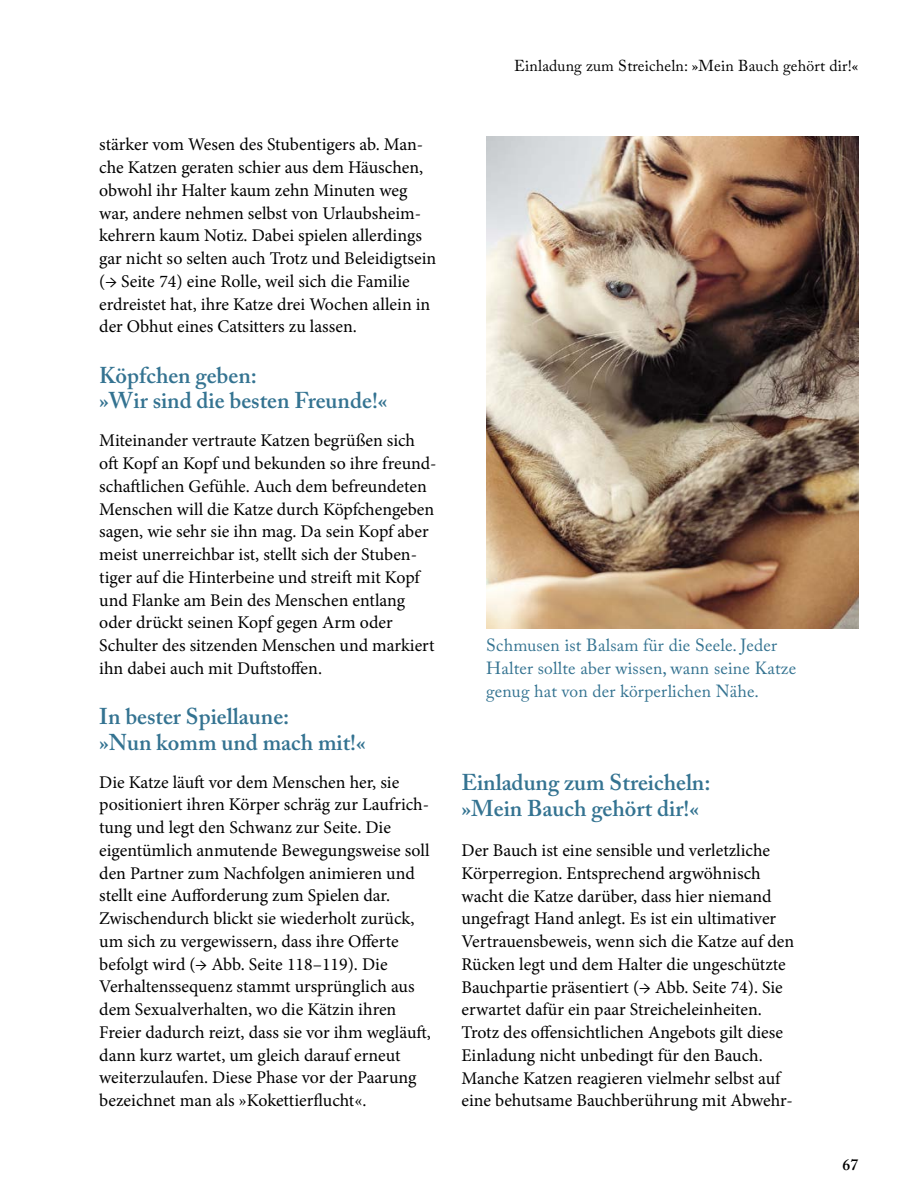
<style>
.page{position:relative;width:918px;height:1201px;background:#fff}
.page>*{position:absolute;margin:0;border:0;box-sizing:border-box;transform-origin:0 0}
.t1{font:600 22.75px/25.4px "Adobe Caslon Pro";color:#347391}
.t2{font:17.85px/22.8px "Minion Pro";color:#000}
.t3{font:17.5px/22.8px "Adobe Caslon Pro";letter-spacing:.01em;color:#347391}
.t4{font:15.75px "Adobe Caslon Pro";letter-spacing:.01em;color:#000}
.t5{font:600 15.75px "Adobe Caslon Pro";color:#000}
</style>
<div class="page">
<img style="left:486px;top:136px;width:372px;height:492px">
<p class="t4" style="left:514px;top:60px;width:346px">Einladung zum Streicheln: »Mein Bauch gehört dir!«</p>
<p class="t2" style="left:99px;top:134px;width:339px">stärker vom Wesen des Stubentigers ab. Man&shy;che Katzen geraten schier aus dem Häuschen, obwohl ihr Halter kaum zehn Minuten weg war, andere nehmen selbst von Urlaubsheim&shy;kehrern kaum Notiz. Dabei spielen allerdings gar nicht so selten auch Trotz und Beleidigtsein (→ Seite 74) eine Rolle, weil sich die Familie erdreistet hat, ihre Katze drei Wochen allein in der Obhut eines Catsitters zu lassen.</p>
<p class="t1" style="left:99px;top:365px;width:290px">Köpfchen geben:<br>»Wir sind die besten Freunde!«</p>
<p class="t2" style="left:99px;top:431px;width:339px">Miteinander vertraute Katzen begrüßen sich oft Kopf an Kopf und bekunden so ihre freund&shy;schaftlichen Gefühle. Auch dem befreundeten Menschen will die Katze durch Köpfchengeben sagen, wie sehr sie ihn mag. Da sein Kopf aber meist unerreichbar ist, stellt sich der Stuben&shy;tiger auf die Hinterbeine und streift mit Kopf und Flanke am Bein des Menschen entlang oder drückt seinen Kopf gegen Arm oder Schulter des sitzenden Menschen und markiert ihn dabei auch mit Duftstoffen.</p>
<p class="t1" style="left:99px;top:706px;width:268px">In bester Spiellaune:<br>»Nun komm und mach mit!«</p>
<p class="t2" style="left:99px;top:772px;width:333px">Die Katze läuft vor dem Menschen her, sie positioniert ihren Körper schräg zur Laufrich&shy;tung und legt den Schwanz zur Seite. Die eigentümlich anmutende Bewegungsweise soll den Partner zum Nachfolgen animieren und stellt eine Aufforderung zum Spielen dar.<br>Zwischendurch blickt sie wiederholt zurück, um sich zu vergewissern, dass ihre Offerte befolgt wird (→ Abb. Seite 118–119). Die Verhaltenssequenz stammt ursprünglich aus dem Sexualverhalten, wo die Kätzin ihren Freier dadurch reizt, dass sie vor ihm wegläuft, dann kurz wartet, um gleich darauf erneut weiterzulaufen. Diese Phase vor der Paarung bezeichnet man als »Kokettierflucht«.</p>
<p class="t1" style="left:461px;top:772px;width:250px">Einladung zum Streicheln: »Mein Bauch gehört dir!«</p>
<p class="t3" style="left:486px;top:636px;width:311px">Schmusen ist Balsam für die Seele. Jeder<br>Halter sollte aber wissen, wann seine Katze genug hat von der körperlichen Nähe.</p>
<p class="t2" style="left:461px;top:840px;width:334px">Der Bauch ist eine sensible und verletzliche Körperregion. Entsprechend argwöhnisch wacht die Katze darüber, dass hier niemand ungefragt Hand anlegt. Es ist ein ultimativer Vertrauensbeweis, wenn sich die Katze auf den Rücken legt und dem Halter die ungeschützte Bauchpartie präsentiert (→ Abb. Seite 74). Sie erwartet dafür ein paar Streicheleinheiten.<br>Trotz des offensichtlichen Angebots gilt diese Einladung nicht unbedingt für den Bauch.<br>Manche Katzen reagieren vielmehr selbst auf eine behutsame Bauchberührung mit Abwehr-</p>
<p class="t5" style="left:842px;top:1158px;width:17px">67</p>
</div>
